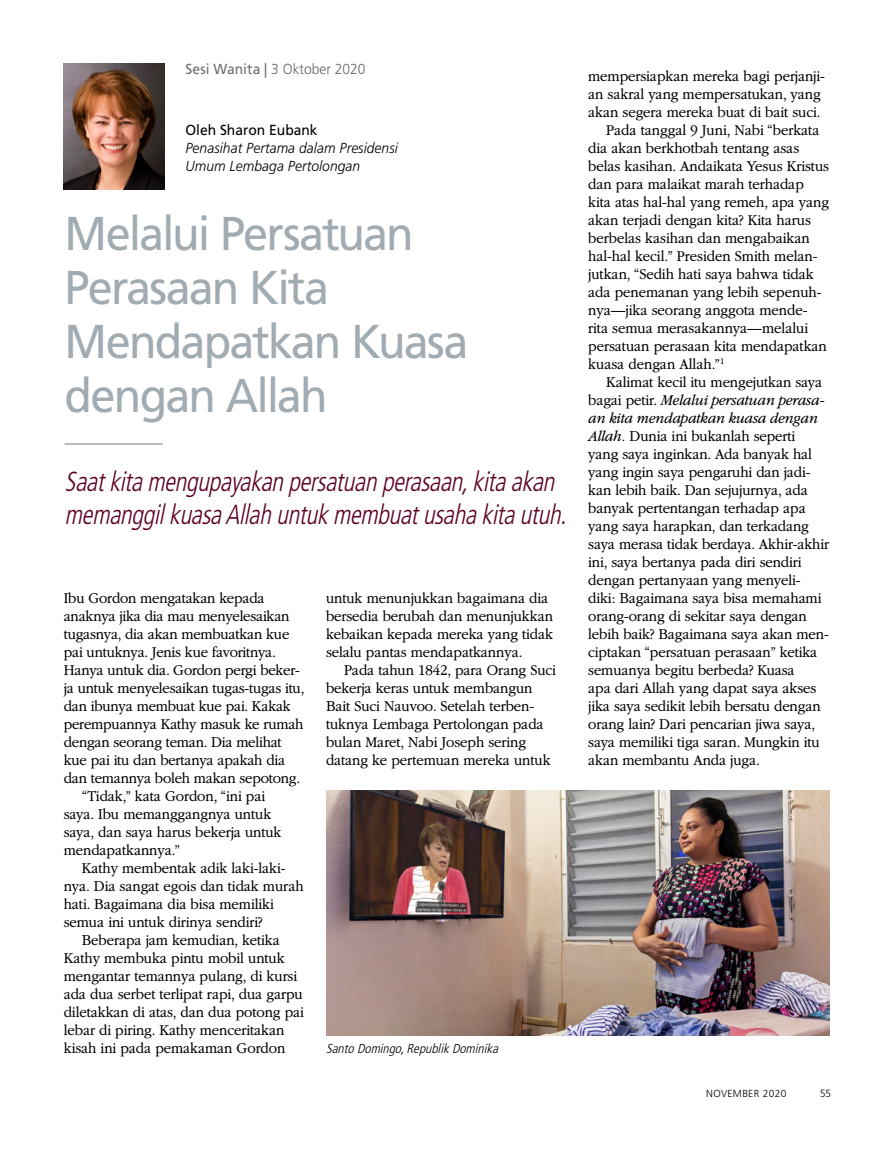
<style>
.page{position:relative;width:893px;height:1161px;background:#fff}
.page>*{position:absolute;margin:0;border:0;box-sizing:border-box;transform-origin:0 0}
.ARTCL_title{font:47.4px/54px "Frutigerlds Lat";letter-spacing:-.045em;color:#a1abb2;scale:.95 1}
.ARTCL-kicker{font:italic 300 condensed 27.6px/33px "Frutigerlds Lat";letter-spacing:-.015em;color:#5d0024;scale:.92 1}
.ARTCL_para{font:300 15.75px/18px "Garamondlds Lat Plus";letter-spacing:-.01em;color:#000;scale:.95 1}
.ARTCL_para_first{font:300 15.75px/18px "Garamondlds Lat Plus";letter-spacing:-.02em;color:#000;scale:.95 1}
.ARTCL-BY_para{font:italic 300 14.55px/18px "Frutigerlds Lat";letter-spacing:.005em;color:#000;scale:.95 1}
.ARTCL_seriesTitle{font:300 14.55px "Frutigerlds Lat";color:#62666f;scale:.95 1}
.ARTCL-BY_para_first{font:14.55px "Frutigerlds Lat";color:#000;scale:.95 1}
.New_FrutigerLight_Ca{font:italic 300 condensed 13.05px "Frutigerlds Lat";color:#000}
.t1{font:300 10.35px "Frutigerlds Lat";color:#000;scale:.95 1}
.t2{font:300 10.2px "Frutigerlds Lat";letter-spacing:.03em;color:#000}
.s1{font-weight:400;color:#6d6e71}
.s2{font-weight:400}
.s3{font-style:italic}
</style>
<div class="page">
<hr style="left:65px;top:443px;width:98px;height:2px;background:#a1abb2">
<img style="left:64px;top:64px;width:100px;height:126px">
<img style="left:326px;top:791px;width:503px;height:244px">
<p class="ARTCL_seriesTitle" style="left:185px;top:59px;width:191px"><span class="s1">Sesi Wanita</span> <span class="s2">|</span> 3 Oktober 2020</p>
<p class="ARTCL-BY_para_first" style="left:185px;top:119px;width:141px">Oleh Sharon Eubank</p>
<p class="ARTCL-BY_para" style="left:185px;top:139px;width:225px">Penasihat Pertama dalam Presidensi<br>Umum Lembaga Pertolongan</p>
<p class="ARTCL_title" style="left:65px;top:205px;width:427px">Melalui Persatuan<br>Perasaan Kita<br>Mendapatkan Kuasa dengan Allah</p>
<p class="ARTCL-kicker" style="left:65px;top:465px;width:547px">Saat kita mengupayakan persatuan perasaan, kita akan memanggil kuasa Allah untuk membuat usaha kita utuh.</p>
<p class="ARTCL_para_first" style="left:64px;top:589px;width:255px">Ibu Gordon mengatakan kepada anaknya jika dia mau menyelesaikan tugasnya, dia akan membuatkan kue pai untuknya. Jenis kue favoritnya.<br>Hanya untuk dia. Gordon pergi beker&shy;ja untuk menyelesaikan tugas-tugas itu, dan ibunya membuat kue pai. Kakak perempuannya Kathy masuk ke rumah dengan seorang teman. Dia melihat kue pai itu dan bertanya apakah dia dan temannya boleh makan sepotong.</p>
<p class="ARTCL_para" style="left:64px;top:787px;width:231px;text-indent:18px">“Tidak,” kata Gordon, “ini pai saya. Ibu memanggangnya untuk saya, dan saya harus bekerja untuk mendapatkannya.”</p>
<p class="ARTCL_para" style="left:64px;top:859px;width:254px;text-indent:18px">Kathy membentak adik laki-laki&shy;nya. Dia sangat egois dan tidak murah hati. Bagaimana dia bisa memiliki semua ini untuk dirinya sendiri?</p>
<p class="ARTCL_para" style="left:64px;top:931px;width:254px;text-indent:18px">Beberapa jam kemudian, ketika Kathy membuka pintu mobil untuk mengantar temannya pulang, di kursi ada dua serbet terlipat rapi, dua garpu diletakkan di atas, dan dua potong pai lebar di piring. Kathy menceritakan kisah ini pada pemakaman Gordon</p>
<p class="ARTCL_para" style="left:326px;top:589px;width:241px">untuk menunjukkan bagaimana dia bersedia berubah dan menunjukkan kebaikan kepada mereka yang tidak selalu pantas mendapatkannya.</p>
<p class="ARTCL_para" style="left:326px;top:661px;width:244px;text-indent:18px">Pada tahun 1842, para Orang Suci bekerja keras untuk membangun<br>Bait Suci Nauvoo. Setelah terben&shy;tuknya Lembaga Pertolongan pada bulan Maret, Nabi Joseph sering datang ke pertemuan mereka untuk</p>
<p class="New_FrutigerLight_Ca" style="left:326px;top:1039px;width:174px">Santo Domingo, Republik Dominika</p>
<p class="ARTCL_para" style="left:588px;top:67px;width:251px">mempersiapkan mereka bagi perjanji&shy;an sakral yang mempersatukan, yang akan segera mereka buat di bait suci.</p>
<p class="ARTCL_para" style="left:588px;top:121px;width:255px;text-indent:18px">Pada tanggal 9 Juni, Nabi “berkata dia akan berkhotbah tentang asas belas kasihan. Andaikata Yesus Kristus dan para malaikat marah terhadap kita atas hal-hal yang remeh, apa yang akan terjadi dengan kita? Kita harus berbelas kasihan dan mengabaikan hal-hal kecil.” Presiden Smith melan&shy;jutkan, “Sedih hati saya bahwa tidak ada penemanan yang lebih sepenuh&shy;nya—jika seorang anggota mende&shy;rita semua merasakannya—melalui persatuan perasaan kita mendapatkan kuasa dengan Allah.”<sup>1</sup></p>
<p class="ARTCL_para" style="left:588px;top:373px;width:255px;text-indent:18px">Kalimat kecil itu mengejutkan saya bagai petir. <span class="s3">Melalui persatuan perasa&shy;an kita mendapatkan kuasa dengan Allah.</span> Dunia ini bukanlah seperti yang saya inginkan. Ada banyak hal yang ingin saya pengaruhi dan jadi&shy;kan lebih baik. Dan sejujurnya, ada banyak pertentangan terhadap apa yang saya harapkan, dan terkadang saya merasa tidak berdaya. Akhir-akhir ini, saya bertanya pada diri sendiri dengan pertanyaan yang menyeli&shy;diki: Bagaimana saya bisa memahami orang-orang di sekitar saya dengan lebih baik? Bagaimana saya akan men&shy;ciptakan “persatuan perasaan” ketika semuanya begitu berbeda? Kuasa<br>apa dari Allah yang dapat saya akses jika saya sedikit lebih bersatu dengan orang lain? Dari pencarian jiwa saya, saya memiliki tiga saran. Mungkin itu akan membantu Anda juga.</p>
<p class="t2" style="left:706px;top:1086px;width:82px">NOVEMBER 2020</p>
<p class="t1" style="left:820px;top:1086px;width:13px">55</p>
</div>
